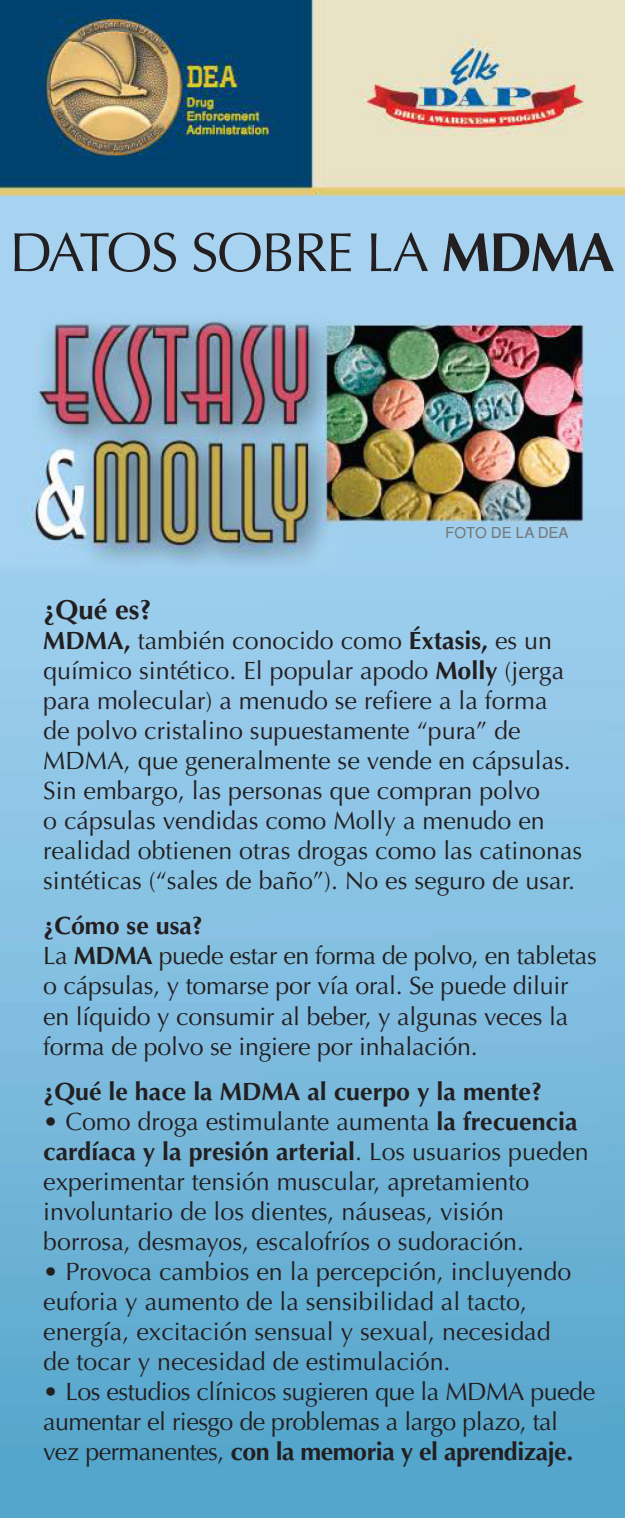
<style>
.page{position:relative;width:625px;height:1518px;background:#fff}
.page>*{position:absolute;margin:0;border:0;box-sizing:border-box;transform-origin:0 0}
.t1{font:55px "Optima";letter-spacing:-.025em;color:#231f20}
.t2{font:700 27.5px "Optima";color:#231f20}
.t3{font:25px/30px "Optima";color:#231f20}
.t4{font:25px/30px "Optima";letter-spacing:-.02em;color:#231f20}
.t5{font:700 25px "Optima";color:#231f20}
.t6{font:15px "Helvetica";color:#76787b}
.s1{font-weight:700}
</style>
<div class="page">
<img style="left:0;top:0;width:625px;height:1517px">
<p class="t1" style="left:10px;top:220px;width:606px">DATOS SOBRE LA <span class="s1">MDMA</span></p>
<p class="t6" style="left:445px;top:524px;width:125px">FOTO DE LA DEA</p>
<p class="t2" style="left:43px;top:594px;width:110px">¿Qué es?</p>
<p class="t3" style="left:43px;top:626px;width:540px"><span class="s1">MDMA,</span> también conocido como <span class="s1">Éxtasis,</span> es un químico sintético. El popular apodo <span class="s1">Molly</span> (jerga para molecular a) menudo se refiere laa forma<br>de polvo cristalino supuestamente “pura” de MDMA, que generalmente se vende en cápsulas.<br>Sin embargo, las personas que compran polvo<br>o cápsulas vendidas como Molly a menudo en realidad obtienen otras drogas como las catinonas sintéticas (“sales de baño”). No es seguro de usar.</p>
<p class="t3" style="left:43px;top:911px;width:555px"><span class="s1">¿Cómo se usa?<br></span>La <span class="s1">MDMA</span> puede estar en forma de polvo, en tabletas o cápsulas y, tomarse por vía oral. Se puede diluir en líquido y consumir al beber y, algunas veces la forma de polvo se ingiere por inhalación.</p>
<p class="t5" style="left:43px;top:1076px;width:500px">¿Qué le hace la MDMA al cuerpo lay mente?</p>
<p class="t3" style="left:43px;top:1106px;width:547px"><span class="s1">•</span> Como droga estimulante aumenta <span class="s1">la frecuencia cardíaca lay presión arterial</span>. Los usuarios pueden experimentar tensión muscular, apretamiento involuntario de los dientes, náuseas, visión borrosa, desmayos, escalofríos o sudoración.</p>
<p class="t3" style="left:43px;top:1256px;width:529px">• Provoca cambios en la percepción, incluyendo euforia y aumento de la sensibilidad al tacto, energía, excitación sensual y sexual, necesidad de tocar y necesidad de estimulación.</p>
<p class="t4" style="left:43px;top:1376px;width:553px">• Los estudios clínicos sugieren que la MDMA puede aumentar el riesgo de problemas a largo plazo, tal vez permanentes, <span class="s1">con la memoria y el aprendizaje.</span></p>
</div>
